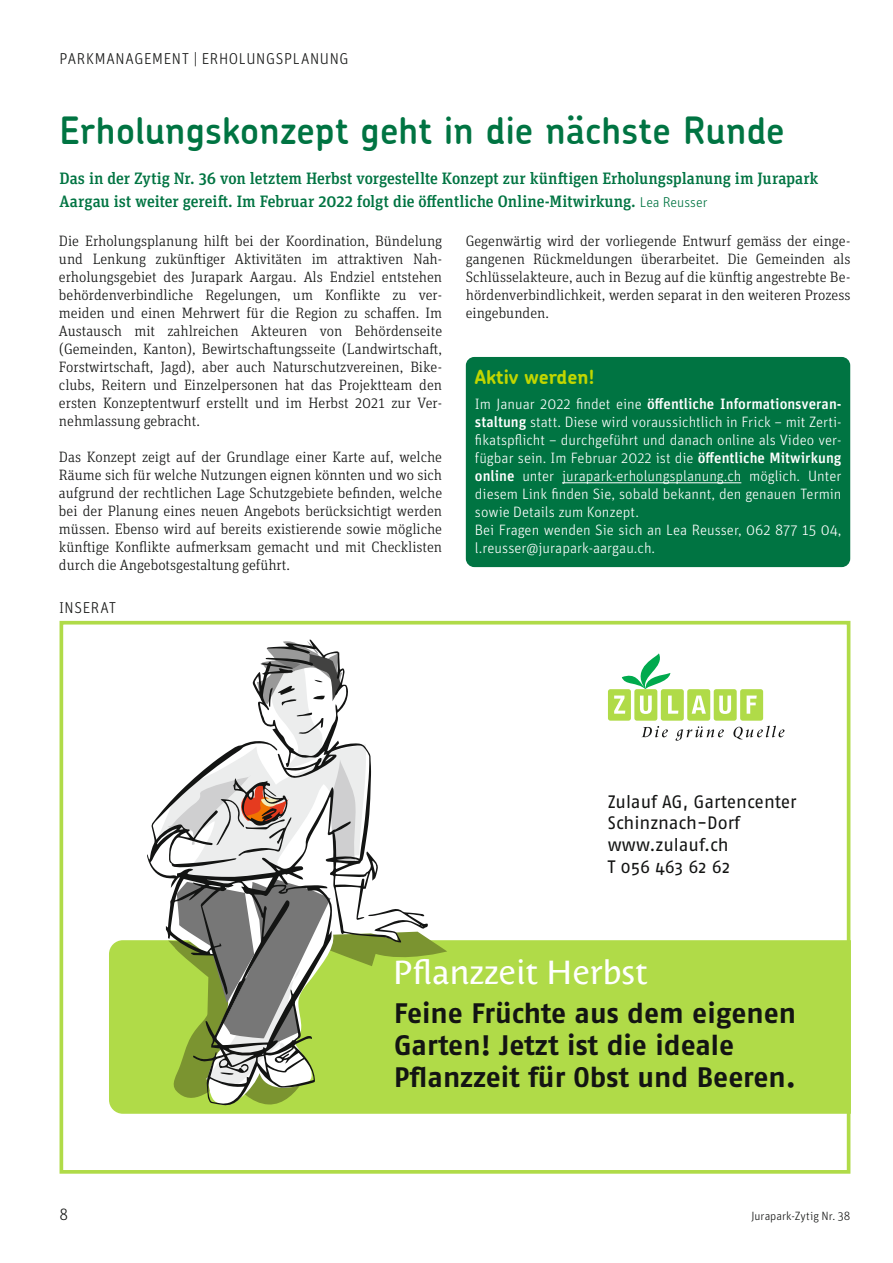
<style>
.page{position:relative;width:893px;height:1263px;background:#fff}
.page>*{position:absolute;margin:0;border:0;box-sizing:border-box;transform-origin:0 0}
.HEAD1_Chevin_neu{font:600 37.5px "Chevin";letter-spacing:.01em;color:#007442}
.t1{font:33px "Costa Ptf";color:#fff}
.t2{font:700 28.2px/31.8px "Fago No";color:#131413}
.t3{font:700 19.5px "Chevin";color:#c1d600}
.t4{font:18px/21.6px "Fago No";letter-spacing:-.005em;color:#131413}
.LEAD_3zeilig_Unit_me{font:500 16.5px/22.5px "Unit Slab Pro";color:#007442}
.t5{font:300 16.5px "Unit OT";color:#131413;scale:.96 1}
._00_SPITZMARKEN_Unit{font:300 15.75px "Unit OT";letter-spacing:.04em;color:#131413;scale:.96 1}
.t6{font:300 15px/18px "Unit Slab Pro";color:#131413;text-align:justify}
.t7{font:300 15px/18px "Unit OT";color:#fff;text-align:justify}
.t8{font:300 12px "Unit OT";color:#131413}
.s1{font-family:"Unit OT";font-weight:300;font-size:14.25px}
.s2{font-weight:500}
</style>
<div class="page">
<div style="left:60px;top:621px;width:790px;height:553px;border:4px solid #b0db48"></div>
<svg style="left:622px;top:653px;width:48px;height:36px"></svg>
<div style="left:608px;top:689px;width:23px;height:32px;background:#b0db48;border-radius:3px"></div>
<div style="left:634px;top:689px;width:23px;height:32px;background:#b0db48;border-radius:3px"></div>
<div style="left:661px;top:689px;width:23px;height:32px;background:#b0db48;border-radius:3px"></div>
<div style="left:687px;top:689px;width:23px;height:32px;background:#b0db48;border-radius:3px"></div>
<div style="left:714px;top:689px;width:23px;height:32px;background:#b0db48;border-radius:3px"></div>
<div style="left:740px;top:689px;width:23px;height:32px;background:#b0db48;border-radius:3px"></div>
<svg style="left:614px;top:695px;width:11px;height:19px"></svg>
<svg style="left:640px;top:695px;width:12px;height:19px"></svg>
<svg style="left:668px;top:695px;width:10px;height:19px"></svg>
<svg style="left:692px;top:695px;width:14px;height:19px"></svg>
<svg style="left:719px;top:695px;width:12px;height:19px"></svg>
<svg style="left:747px;top:695px;width:10px;height:19px"></svg>
<svg style="left:642px;top:726px;width:26px;height:11px"></svg>
<svg style="left:675px;top:726px;width:49px;height:15px"></svg>
<svg style="left:733px;top:726px;width:51px;height:13px"></svg>
<div style="left:109px;top:940px;width:741px;height:174px;background:#b0db48"></div>
<svg style="left:147px;top:818px;width:9px;height:288px;fill:#b0db48"></svg>
<svg style="left:156px;top:639px;width:291px;height:475px"></svg>
<div style="left:466px;top:357px;width:384px;height:210px;background:#007442;border-radius:9px"></div>
<hr style="left:562px;top:482px;width:179px;height:1px;background:#fff">
<p class="_00_SPITZMARKEN_Unit" style="left:60px;top:49px;width:303px">PARKMANAGEMENT | ERHOLUNGSPLANUNG</p>
<p class="HEAD1_Chevin_neu" style="left:59px;top:106px;width:727px">Erholungskonzept geht in die nächste Runde</p>
<p class="LEAD_3zeilig_Unit_me" style="left:60px;top:167px;width:760px">Das in der Zytig Nr. 36 von letztem Herbst vorgestellte Konzept zur künftigen Erholungsplanung im Jurapark<br>Aargau ist weiter gereift. Im Februar 2022 folgt die öffentliche Online-Mitwirkung. <span class="s1">Lea Reusser</span></p>
<p class="t6" style="left:59px;top:232px;width:385px">Die Erholungsplanung hilft bei der Koordination, Bündelung und Lenkung zukünftiger Aktivitäten im attraktiven Nah&shy;erholungsgebiet des Jurapark Aargau. Als Endziel entstehen behördenverbindliche Regelungen, um Konflikte zu ver&shy;meiden und einen Mehrwert für die Region zu schaffen. Im Austausch mit zahlreichen Akteuren von Behördenseite (Gemeinden, Kanton), Bewirtschaftungsseite (Landwirtschaft, Forstwirtschaft, Jagd), aber auch Naturschutzvereinen, Bike&shy;clubs, Reitern und Einzelpersonen hat das Projektteam den ersten Konzeptentwurf erstellt und im Herbst 2021 zur Ver&shy;nehmlassung gebracht.</p>
<p class="t6" style="left:59px;top:448px;width:385px">Das Konzept zeigt auf der Grundlage einer Karte auf, welche Räume sich für welche Nutzungen eignen könnten und wo sich aufgrund der rechtlichen Lage Schutzgebiete befinden, welche bei der Planung eines neuen Angebots berücksichtigt werden müssen. Ebenso wird auf bereits existierende sowie mögliche künftige Konflikte aufmerksam gemacht und mit Checklisten durch die Angebotsgestaltung geführt.</p>
<p class="_00_SPITZMARKEN_Unit" style="left:59px;top:598px;width:61px">INSERAT</p>
<p class="t6" style="left:466px;top:231px;width:386px">Gegenwärtig wird der vorliegende Entwurf gemäss der einge&shy;gangenen Rückmeldungen überarbeitet. Die Gemeinden als Schlüsselakteure, auch in Bezug auf die künftig angestrebte Be&shy;hördenverbindlichkeit, werden separat in den weiteren Prozess eingebunden.</p>
<p class="t3" style="left:475px;top:364px;width:121px">Aktiv werden!</p>
<p class="t7" style="left:475px;top:395px;width:368px">Im Januar 2022 findet eine <span class="s2">öffentliche Informationsveran&shy;staltung</span> statt. Diese wird voraussichtlich in Frick – mit Zerti&shy;fikatspflicht – durchgeführt und danach online als Video ver&shy;fügbar sein. Im Februar 2022 ist die <span class="s2">öffentliche Mitwirkung online</span> unter jurapark-erholungsplanung.ch möglich. Unter diesem Link finden Sie, sobald bekannt, den genauen Termin sowie Details zum Konzept.</p>
<p class="t7" style="left:475px;top:521px;width:368px">Bei Fragen wenden Sie sich an Lea Reusser, 062 877 15 04, l.reusser@jurapark-aargau.ch.</p>
<p class="t4" style="left:608px;top:790px;width:190px">Zulauf AG, Gartencenter<br>Schinznach-Dorf www.zulauf.ch<br>T 056 463 62 62</p>
<p class="t1" style="left:393px;top:954px;width:256px">Pflanzzeit Herbst</p>
<p class="t2" style="left:394px;top:997px;width:403px">Feine Früchte aus dem eigenen<br>Garten! Jetzt ist die ideale<br>Pflanzzeit für Obst und Beeren.</p>
<p class="t5" style="left:60px;top:1204px;width:11px">8</p>
<p class="t8" style="left:751px;top:1208px;width:101px">Jurapark-Zytig Nr. 38</p>
</div>
